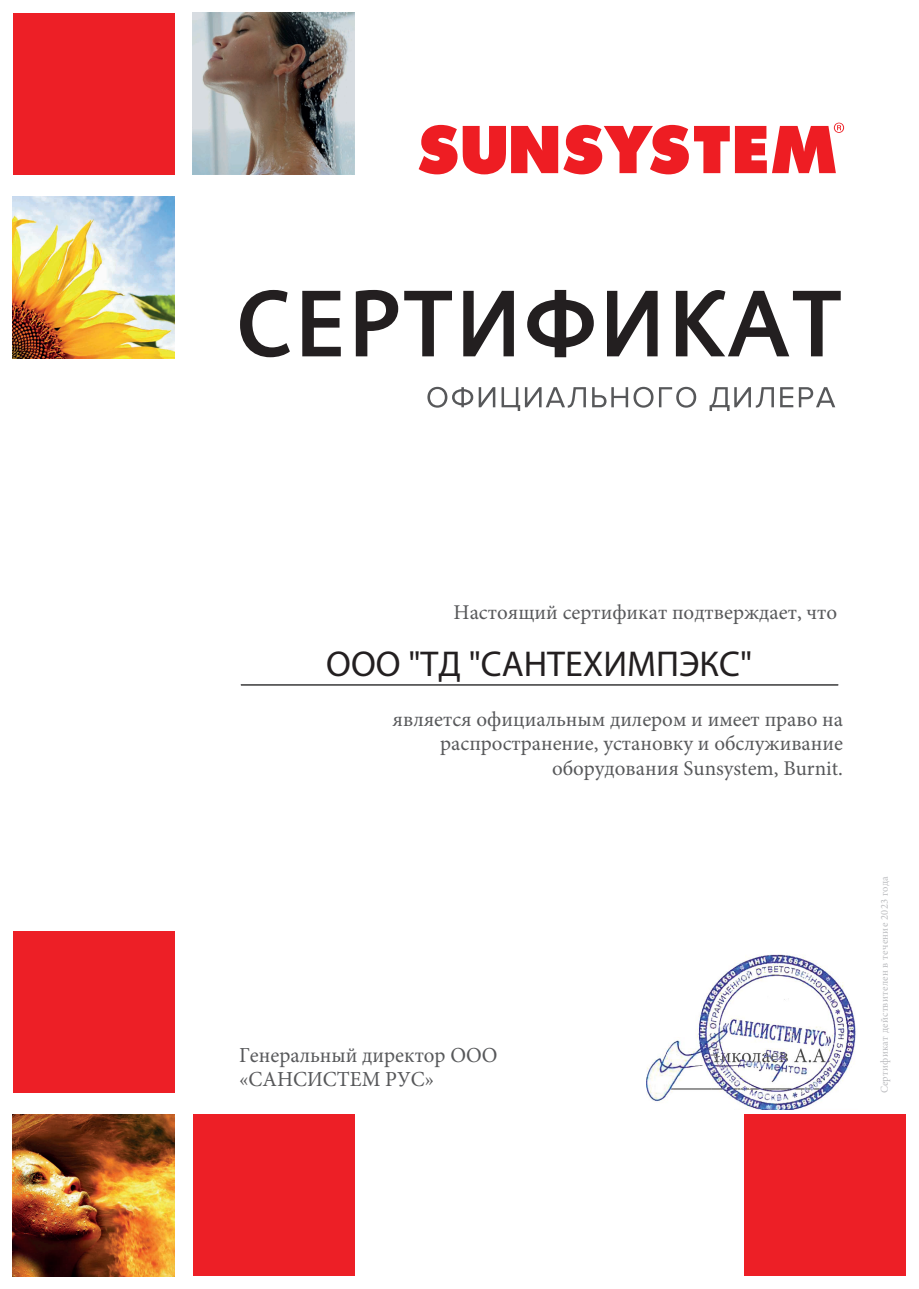
<style>
.page{position:relative;width:919px;height:1289px;background:#fff}
.page>*{position:absolute;margin:0;border:0;box-sizing:border-box;transform-origin:0 0}
.t1{font:36px "Myriad Pro";color:#231f20}
.t2{font:21.45px/24.2px "Minion Pro";color:#57585a}
.t3{font:21px/24.6px "Minion Pro";color:#57585a;text-align:right}
.t4{font:10.5px "Minion Pro";letter-spacing:.025em;color:#bcbdc0}
</style>
<div class="page">
<hr style="left:241px;top:684px;width:597px;height:1px;background:#3e3e3f">
<svg style="left:427px;top:387px;width:68px;height:20px"></svg>
<svg style="left:501px;top:387px;width:85px;height:24px"></svg>
<svg style="left:592px;top:387px;width:61px;height:20px"></svg>
<svg style="left:659px;top:387px;width:37px;height:20px"></svg>
<svg style="left:709px;top:387px;width:64px;height:24px"></svg>
<svg style="left:780px;top:387px;width:55px;height:20px"></svg>
<svg style="left:240px;top:290px;width:50px;height:67px"></svg>
<svg style="left:302px;top:291px;width:39px;height:65px"></svg>
<svg style="left:356px;top:290px;width:42px;height:66px"></svg>
<svg style="left:404px;top:291px;width:48px;height:65px"></svg>
<svg style="left:463px;top:291px;width:51px;height:65px"></svg>
<svg style="left:527px;top:290px;width:66px;height:67px"></svg>
<svg style="left:607px;top:291px;width:50px;height:65px"></svg>
<svg style="left:675px;top:290px;width:165px;height:66px"></svg>
<svg style="left:418px;top:125px;width:270px;height:49px"></svg>
<svg style="left:694px;top:123px;width:150px;height:50px"></svg>
<div style="left:13px;top:930px;width:161px;height:162px;background:#ed1f26"></div>
<div style="left:13px;top:13px;width:161px;height:161px;background:#ed1f26"></div>
<div style="left:193px;top:1114px;width:161px;height:162px;background:#ed1f26"></div>
<img style="left:13px;top:196px;width:161px;height:162px">
<img style="left:193px;top:13px;width:161px;height:161px">
<img style="left:13px;top:1114px;width:161px;height:162px">
<div style="left:744px;top:1114px;width:162px;height:162px;background:#ed1f26"></div>
<img style="left:646px;top:954px;width:210px;height:155px">
<p class="t3" style="left:453px;top:600px;width:385px">Настоящий сертификат подтверждает, что</p>
<h1 class="t1" style="left:326px;top:642px;width:427px">ООО "ТД "САНТЕХИМПЭКС"</h1>
<p class="t3" style="left:392px;top:707px;width:452px">является официальным дилером и имеет право на распространение, установку и обслуживание оборудования Sunsystem, Burnit.</p>
<p class="t2" style="left:239px;top:1042px;width:260px">Генеральный директор ООО «САНСИСТЕМ РУС»</p>
<p class="t4" style="left:877px;top:1093px;width:219px;rotate:-90deg">Сертификат действителен в течение 2023 года</p>
</div>
